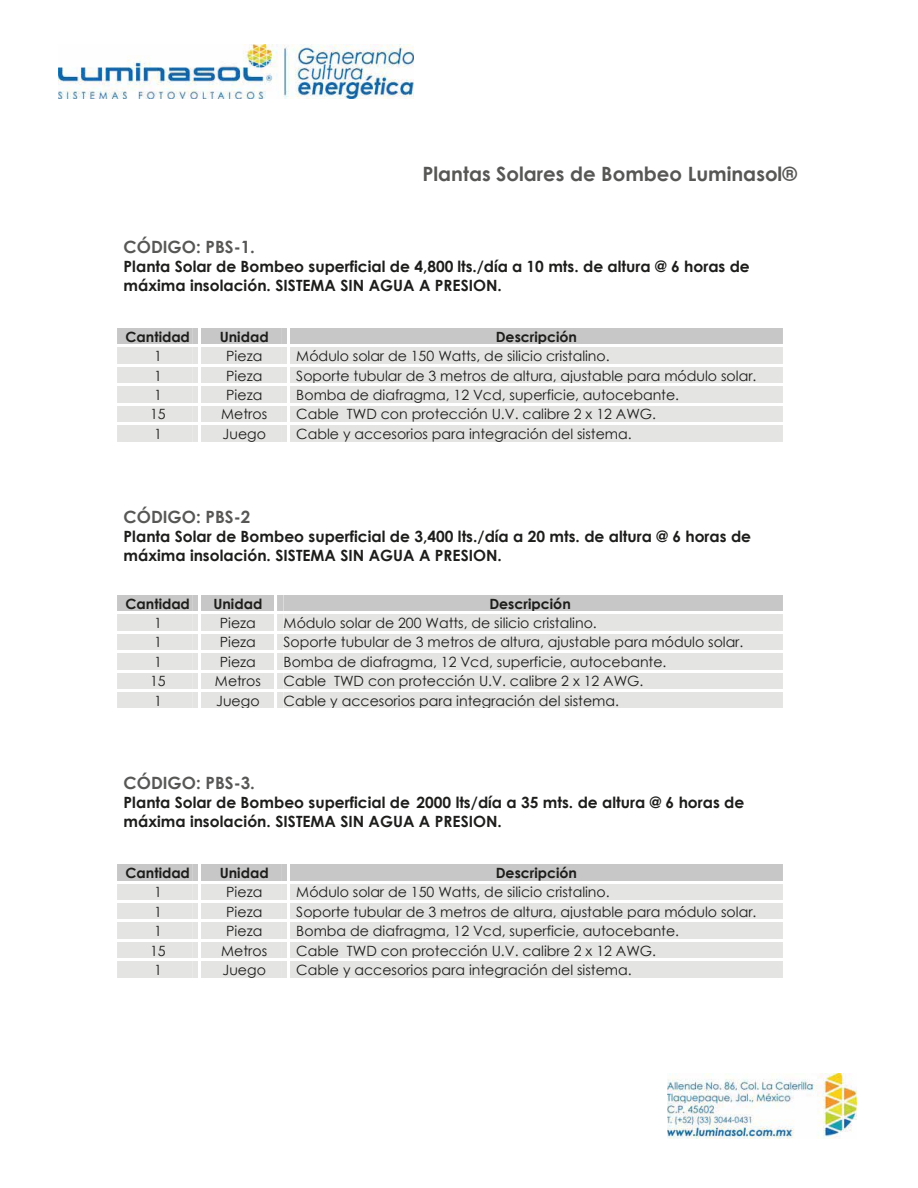
<style>
.page{position:relative;width:918px;height:1188px;background:#fff}
.page>*{position:absolute;margin:0;border:0;box-sizing:border-box;transform-origin:0 0}
.t1{font:700 19.8px "Century Gothic";color:#575756}
.t2{font:700 16.95px "Century Gothic";color:#575756}
.t3{font:700 15.45px/18.9px "Century Gothic";color:#1d1d1b}
.t4{font:14.1px "Century Gothic";color:#1d1d1b}
.t5{font:700 14.1px "Century Gothic";color:#1d1d1b}
</style>
<div class="page">
<img style="left:59px;top:44px;width:355px;height:54px">
<img style="left:667px;top:1073px;width:190px;height:65px">
<svg style="left:117px;top:595px;width:666px;height:113px;background:#e3e3e2"></svg>
<svg style="left:117px;top:328px;width:666px;height:114px;background:#e3e3e2"></svg>
<svg style="left:117px;top:864px;width:666px;height:114px;background:#e3e3e2"></svg>
<h1 class="t1" style="left:422px;top:159px;width:376px">Plantas Solares de Bombeo Luminasol®</h1>
<p class="t2" style="left:124px;top:234px;width:133px">CÓDIGO: PBS-1.</p>
<p class="t3" style="left:124px;top:256px;width:628px">Planta Solar de Bombeo superficial de 4,800 lts./día a 10 mts. de altura @ 6 horas de máxima insolación. SISTEMA SIN AGUA A PRESION.</p>
<p class="t5" style="left:126px;top:326px;width:66px">Cantidad</p>
<p class="t5" style="left:220px;top:326px;width:50px">Unidad</p>
<p class="t5" style="left:496px;top:326px;width:83px">Descripción</p>
<p class="t4" style="left:154px;top:346px;width:9px">1</p>
<p class="t4" style="left:226px;top:346px;width:38px">Pieza</p>
<p class="t4" style="left:296px;top:346px;width:315px">Módulo solar de 150 Watts, de silicio cristalino.</p>
<p class="t4" style="left:154px;top:366px;width:9px">1</p>
<p class="t4" style="left:226px;top:366px;width:38px">Pieza</p>
<p class="t4" style="left:296px;top:366px;width:462px">Soporte tubular de 3 metros de altura, ajustable para módulo solar.</p>
<p class="t4" style="left:154px;top:385px;width:9px">1</p>
<p class="t4" style="left:226px;top:385px;width:38px">Pieza</p>
<p class="t4" style="left:296px;top:385px;width:384px">Bomba de diafragma, 12 Vcd, superficie, autocebante.</p>
<p class="t4" style="left:150px;top:404px;width:17px">15</p>
<p class="t4" style="left:221px;top:404px;width:47px">Metros</p>
<p class="t4" style="left:296px;top:404px;width:361px">Cable TWD con protección U.V. calibre 2 x 12 AWG.</p>
<p class="t4" style="left:154px;top:424px;width:9px">1</p>
<p class="t4" style="left:223px;top:424px;width:45px">Juego</p>
<p class="t4" style="left:296px;top:424px;width:337px">Cable y accesorios para integración del sistema.</p>
<p class="t2" style="left:124px;top:504px;width:128px">CÓDIGO: PBS-2</p>
<p class="t3" style="left:124px;top:527px;width:629px">Planta Solar de Bombeo superficial de 3,400 lts./día a 20 mts. de altura @ 6 horas de máxima insolación. SISTEMA SIN AGUA A PRESION.</p>
<p class="t5" style="left:126px;top:593px;width:66px">Cantidad</p>
<p class="t5" style="left:213px;top:593px;width:50px">Unidad</p>
<p class="t5" style="left:489px;top:593px;width:83px">Descripción</p>
<p class="t4" style="left:154px;top:613px;width:9px">1</p>
<p class="t4" style="left:220px;top:613px;width:38px">Pieza</p>
<p class="t4" style="left:284px;top:613px;width:315px">Módulo solar de 200 Watts, de silicio cristalino.</p>
<p class="t4" style="left:154px;top:632px;width:9px">1</p>
<p class="t4" style="left:220px;top:632px;width:38px">Pieza</p>
<p class="t4" style="left:284px;top:632px;width:461px">Soporte tubular de 3 metros de altura, ajustable para módulo solar.</p>
<p class="t4" style="left:154px;top:652px;width:9px">1</p>
<p class="t4" style="left:220px;top:652px;width:38px">Pieza</p>
<p class="t4" style="left:284px;top:652px;width:384px">Bomba de diafragma, 12 Vcd, superficie, autocebante.</p>
<p class="t4" style="left:150px;top:671px;width:17px">15</p>
<p class="t4" style="left:215px;top:671px;width:47px">Metros</p>
<p class="t4" style="left:284px;top:671px;width:361px">Cable TWD con protección U.V. calibre 2 x 12 AWG.</p>
<p class="t4" style="left:154px;top:691px;width:9px">1</p>
<p class="t4" style="left:216px;top:691px;width:45px">Juego</p>
<p class="t4" style="left:284px;top:691px;width:337px">Cable y accesorios para integración del sistema.</p>
<p class="t2" style="left:124px;top:770px;width:133px">CÓDIGO: PBS-3.</p>
<p class="t3" style="left:124px;top:793px;width:622px">Planta Solar de Bombeo superficial de 2000 lts/día a 35 mts. de altura @ 6 horas de máxima insolación. SISTEMA SIN AGUA A PRESION.</p>
<p class="t5" style="left:126px;top:862px;width:66px">Cantidad</p>
<p class="t5" style="left:220px;top:862px;width:50px">Unidad</p>
<p class="t5" style="left:496px;top:862px;width:83px">Descripción</p>
<p class="t4" style="left:154px;top:882px;width:9px">1</p>
<p class="t4" style="left:226px;top:882px;width:38px">Pieza</p>
<p class="t4" style="left:296px;top:882px;width:315px">Módulo solar de 150 Watts, de silicio cristalino.</p>
<p class="t4" style="left:154px;top:902px;width:9px">1</p>
<p class="t4" style="left:226px;top:902px;width:38px">Pieza</p>
<p class="t4" style="left:296px;top:902px;width:462px">Soporte tubular de 3 metros de altura, ajustable para módulo solar.</p>
<p class="t4" style="left:154px;top:921px;width:9px">1</p>
<p class="t4" style="left:226px;top:921px;width:38px">Pieza</p>
<p class="t4" style="left:296px;top:921px;width:384px">Bomba de diafragma, 12 Vcd, superficie, autocebante.</p>
<p class="t4" style="left:150px;top:941px;width:17px">15</p>
<p class="t4" style="left:221px;top:941px;width:47px">Metros</p>
<p class="t4" style="left:296px;top:941px;width:361px">Cable TWD con protección U.V. calibre 2 x 12 AWG.</p>
<p class="t4" style="left:154px;top:960px;width:9px">1</p>
<p class="t4" style="left:223px;top:960px;width:45px">Juego</p>
<p class="t4" style="left:296px;top:960px;width:337px">Cable y accesorios para integración del sistema.</p>
</div>
